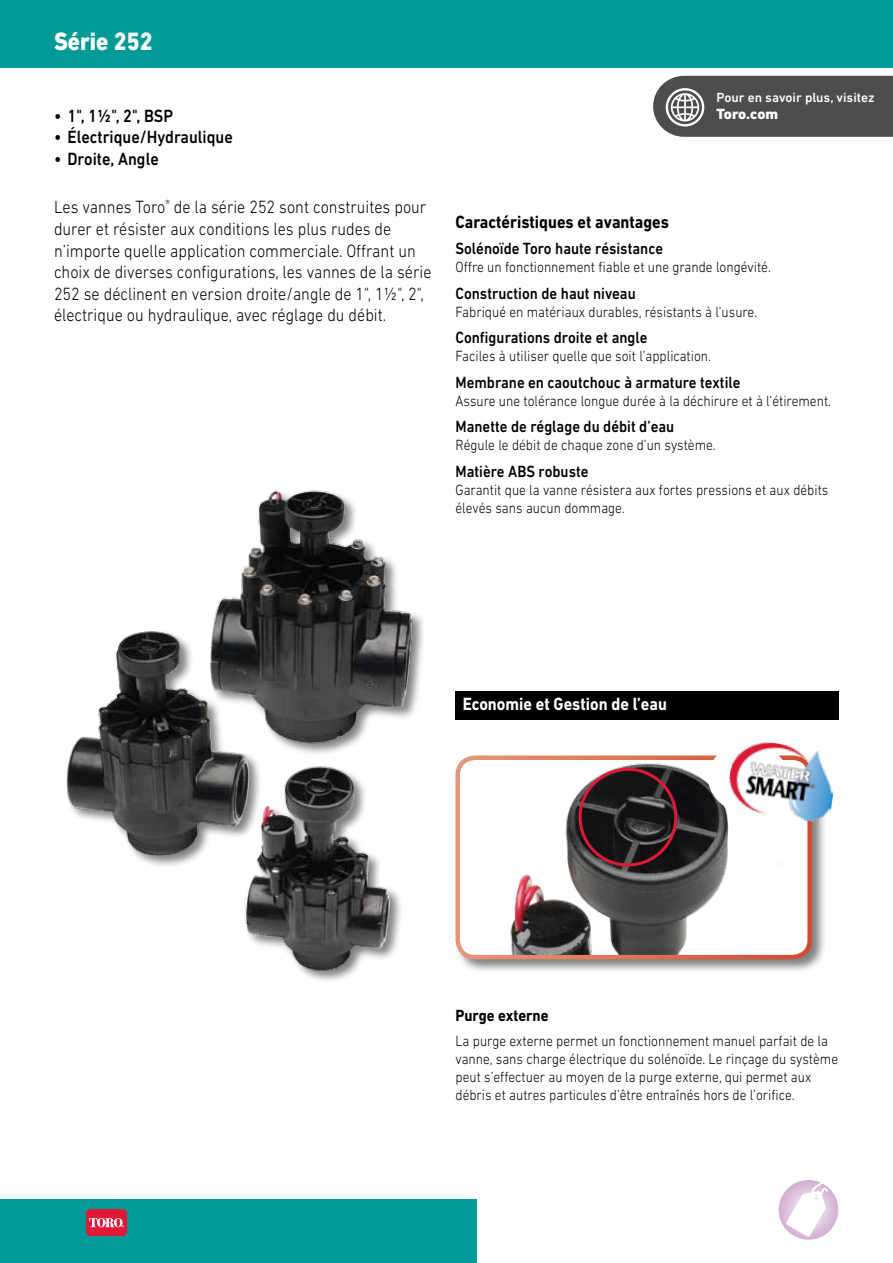
<style>
.page{position:relative;width:893px;height:1263px;background:#fff}
.page>*{position:absolute;margin:0;border:0;box-sizing:border-box;transform-origin:0 0}
.t1{font:800 25.5px "DIN Next LT Pro";color:#fff;scale:.9 1}
.t2{font:300 18px/21.6px "DIN Next LT Pro";color:#000;scale:.9 1}
.t3{font:500 18px "DIN Next LT Pro";color:#000;scale:.9 1}
.t4{font:700 18px "DIN Next LT Pro";color:#000;scale:.9 1}
.t5{font:700 18px "DIN Next LT Pro";color:#fff;scale:.9 1}
.t6{font:500 16.5px "DIN Next LT Pro";color:#000;scale:.9 1}
.t7{font:700 16.5px "DIN Next LT Pro";color:#000;scale:.9 1}
.t8{font:300 15px/18px "DIN Next LT Pro";color:#000;scale:.9 1}
.t9{font:800 15px "DIN Next LT Pro";letter-spacing:-.015em;color:#fff}
.t10{font:500 13.5px "DIN Next LT Pro";color:#fff}
</style>
<div class="page">
<div style="left:0;top:1199px;width:477px;height:64px;background:#009b99"></div>
<div style="left:0;top:0;width:893px;height:68px;background:#009b99"></div>
<div style="left:86px;top:1209px;width:41px;height:27px;background:#e31837;border-radius:5px"></div>
<svg style="left:89px;top:1218px;width:35px;height:9px"></svg>
<div style="left:65px;top:489px;width:360px;height:495px;background:#000;opacity:.5"></div>
<img style="left:65px;top:489px;width:350px;height:495px">
<svg style="left:779px;top:1180px;width:59px;height:60px"></svg>
<svg style="left:786px;top:1180px;width:42px;height:57px"></svg>
<div style="left:454px;top:754px;width:372px;height:220px;background:#000;opacity:.5"></div>
<img style="left:458px;top:758px;width:352px;height:199px">
<div style="left:455px;top:755px;width:357px;height:204px;border:4px solid #fff;border-radius:17px"></div>
<svg style="left:705px;top:754px;width:20px;height:63px"></svg>
<img style="left:725px;top:742px;width:109px;height:82px">
<div style="left:579px;top:768px;width:98px;height:98px;border:3px solid #e11837;border-radius:50%"></div>
<div style="left:455px;top:691px;width:384px;height:29px;background:#000"></div>
<svg style="left:653px;top:76px;width:240px;height:61px;background:#5a5a5a"></svg>
<h1 class="t1" style="left:54px;top:26px;width:111px">Série 252</h1>
<p class="t3" style="left:54px;top:105px;width:134px">• 1", 1½", 2", BSP</p>
<p class="t3" style="left:54px;top:127px;width:200px">• Électrique/Hydraulique</p>
<p class="t3" style="left:54px;top:148px;width:118px">• Droite, Angle</p>
<p class="t2" style="left:54px;top:196px;width:421px">Les vannes Toro<sup>®</sup> de la série 252 sont construites pour durer et résister aux conditions les plus rudes de n’importe quelle application commerciale. Offrant un choix de diverses configurations, les vannes de la série 252 se déclinent en version droite/angle de 1", 1½", 2", électrique ou hydraulique, avec réglage du débit.</p>
<p class="t10" style="left:716px;top:90px;width:160px">Pour en savoir plus, visitez</p>
<p class="t9" style="left:716px;top:105px;width:63px">Toro.com</p>
<p class="t4" style="left:455px;top:211px;width:239px">Caractéristiques et avantages</p>
<p class="t6" style="left:455px;top:239px;width:232px">Solénoïde Toro haute résistance</p>
<p class="t8" style="left:455px;top:258px;width:352px">Offre un fonctionnement fiable et une grande longévité.</p>
<p class="t6" style="left:455px;top:283px;width:202px">Construction de haut niveau</p>
<p class="t8" style="left:455px;top:302px;width:337px">Fabriqué en matériaux durables, résistants à l’usure.</p>
<p class="t6" style="left:455px;top:328px;width:215px">Configurations droite et angle</p>
<p class="t8" style="left:455px;top:347px;width:286px">Faciles à utiliser quelle que soit l’application.</p>
<p class="t6" style="left:455px;top:373px;width:318px">Membrane en caoutchouc à armature textile</p>
<p class="t8" style="left:455px;top:391px;width:419px">Assure une tolérance longue durée à la déchirure et à l’étirement.</p>
<p class="t6" style="left:455px;top:417px;width:245px">Manette de réglage du débit d’eau</p>
<p class="t8" style="left:455px;top:436px;width:291px">Régule le débit de chaque zone d’un système.</p>
<p class="t6" style="left:455px;top:462px;width:149px">Matière ABS robuste</p>
<p class="t8" style="left:455px;top:481px;width:416px">Garantit que la vanne résistera aux fortes pressions et aux débits élevés sans aucun dommage.</p>
<p class="t5" style="left:463px;top:694px;width:228px">Economie et Gestion de l’eau</p>
<p class="t7" style="left:455px;top:1006px;width:105px">Purge externe</p>
<p class="t8" style="left:455px;top:1031px;width:427px">La purge externe permet un fonctionnement manuel parfait de la vanne, sans charge électrique du solénoïde. Le rinçage du système peut s’effectuer au moyen de la purge externe, qui permet aux débris et autres particules d’être entraînés hors de l’orifice.</p>
</div>
